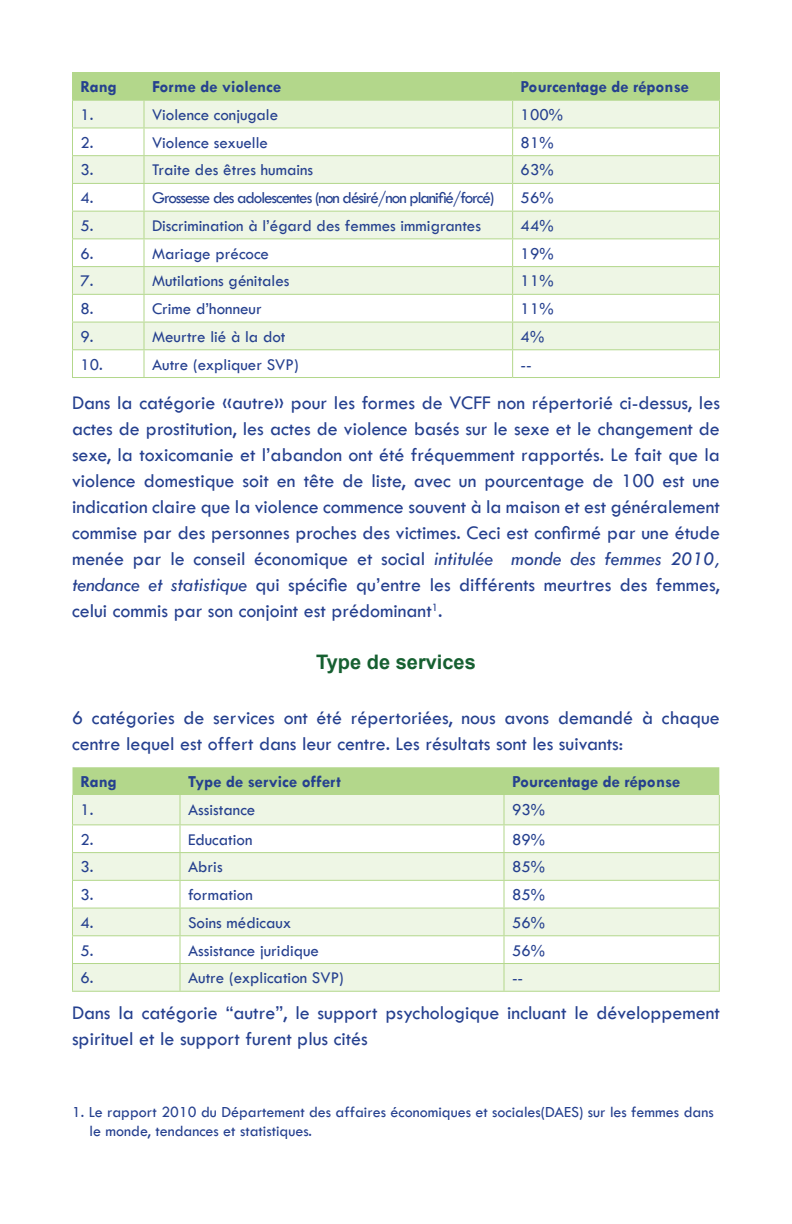
<style>
.page{position:relative;width:792px;height:1224px;background:#fff}
.page>*{position:absolute;margin:0;border:0;box-sizing:border-box;transform-origin:0 0}
.Body_text{font:20px/26px "Tw Cen";color:#25408f}
.Sub_title{font:700 20px "Arial";color:#166031}
.Body_text-2{font:17px "Tw Cen";color:#25408f}
.Body_text-3{font:700 17px "Tw Cen";color:#25408f}
.Body_text-4{font:17px "Tw Cen";letter-spacing:-.06em;color:#25408f}
.Body_text-5{font:16px "Tw Cen";color:#25408f}
.s1{font-style:italic}
</style>
<div class="page">
<svg style="left:72px;top:767px;width:648px;height:224px"></svg>
<hr style="left:72px;top:991px;width:108px;height:1px;background:#b3d78b">
<hr style="left:180px;top:991px;width:324px;height:1px;background:#b3d78b">
<hr style="left:504px;top:991px;width:216px;height:1px;background:#b3d78b">
<svg style="left:72px;top:72px;width:648px;height:305px"></svg>
<hr style="left:72px;top:377px;width:72px;height:1px;background:#b3d78b">
<hr style="left:144px;top:377px;width:369px;height:1px;background:#b3d78b">
<hr style="left:513px;top:377px;width:207px;height:1px;background:#b3d78b">
<p class="Body_text-3" style="left:80px;top:77px;width:38px">Rang</p>
<p class="Body_text-3" style="left:152px;top:77px;width:131px">Forme de violence</p>
<p class="Body_text-3" style="left:521px;top:77px;width:170px">Pourcentage de réponse</p>
<p class="Body_text-2" style="left:80px;top:104px;width:15px">1.</p>
<p class="Body_text-2" style="left:152px;top:104px;width:128px">Violence conjugale</p>
<p class="Body_text-2" style="left:521px;top:104px;width:44px">100%</p>
<p class="Body_text-2" style="left:80px;top:132px;width:15px">2.</p>
<p class="Body_text-2" style="left:152px;top:132px;width:117px">Violence sexuelle</p>
<p class="Body_text-2" style="left:521px;top:132px;width:34px">81%</p>
<p class="Body_text-2" style="left:80px;top:160px;width:15px">3.</p>
<p class="Body_text-2" style="left:152px;top:160px;width:163px">Traite des êtres humains</p>
<p class="Body_text-2" style="left:521px;top:160px;width:34px">63%</p>
<p class="Body_text-2" style="left:80px;top:188px;width:15px">4.</p>
<p class="Body_text-4" style="left:152px;top:188px;width:344px">Grossesse des adolescentes (non désiré/non planifié/forcé)</p>
<p class="Body_text-2" style="left:521px;top:188px;width:34px">56%</p>
<p class="Body_text-2" style="left:80px;top:215px;width:15px">5.</p>
<p class="Body_text-2" style="left:152px;top:215px;width:331px">Discrimination à l’égard des femmes immigrantes</p>
<p class="Body_text-2" style="left:521px;top:215px;width:34px">44%</p>
<p class="Body_text-2" style="left:80px;top:243px;width:15px">6.</p>
<p class="Body_text-2" style="left:152px;top:243px;width:119px">Mariage précoce</p>
<p class="Body_text-2" style="left:521px;top:243px;width:34px">19%</p>
<p class="Body_text-2" style="left:80px;top:271px;width:15px">7.</p>
<p class="Body_text-2" style="left:152px;top:271px;width:139px">Mutilations génitales</p>
<p class="Body_text-2" style="left:521px;top:271px;width:34px">11%</p>
<p class="Body_text-2" style="left:80px;top:298px;width:15px">8.</p>
<p class="Body_text-2" style="left:152px;top:298px;width:111px">Crime d’honneur</p>
<p class="Body_text-2" style="left:521px;top:298px;width:34px">11%</p>
<p class="Body_text-2" style="left:80px;top:326px;width:15px">9.</p>
<p class="Body_text-2" style="left:152px;top:326px;width:135px">Meurtre lié à la dot</p>
<p class="Body_text-2" style="left:521px;top:326px;width:25px">4%</p>
<p class="Body_text-2" style="left:80px;top:354px;width:24px">10.</p>
<p class="Body_text-2" style="left:152px;top:354px;width:148px">Autre (expliquer SVP)</p>
<p class="Body_text-2" style="left:521px;top:354px;width:13px">--</p>
<p class="Body_text" style="left:72px;top:390px;width:650px;text-align:justify">Dans la catégorie «autre» pour les formes de VCFF non répertorié ci-dessus, les actes de prostitution, les actes de violence basés sur le sexe et le changement de sexe, la toxicomanie et l’abandon ont été fréquemment rapportés. Le fait que la violence domestique soit en tête de liste, avec un pourcentage de 100 est une indication claire que la violence commence souvent à la maison et est généralement commise par des personnes proches des victimes. Ceci est confirmé par une étude menée par le conseil économique et social <span class="s1">intitulée monde des femmes 2010, tendance et statistique</span> qui spécifie qu’entre les différents meurtres des femmes, celui commis par son conjoint est prédominant<sup>1</sup>.</p>
<p class="Sub_title" style="left:316px;top:649px;width:161px">Type de services</p>
<p class="Body_text" style="left:72px;top:705px;width:649px">6 catégories de services ont été répertoriées, nous avons demandé à chaque centre lequel est offert dans leur centre. Les résultats sont les suivants:</p>
<p class="Body_text-3" style="left:80px;top:771px;width:38px">Rang</p>
<p class="Body_text-3" style="left:188px;top:771px;width:154px">Type de service offert</p>
<p class="Body_text-3" style="left:512px;top:771px;width:170px">Pourcentage de réponse</p>
<p class="Body_text-2" style="left:80px;top:799px;width:15px">1.</p>
<p class="Body_text-2" style="left:188px;top:799px;width:69px">Assistance</p>
<p class="Body_text-2" style="left:512px;top:799px;width:34px">93%</p>
<p class="Body_text-2" style="left:80px;top:829px;width:15px">2.</p>
<p class="Body_text-2" style="left:188px;top:829px;width:66px">Education</p>
<p class="Body_text-2" style="left:512px;top:829px;width:34px">89%</p>
<p class="Body_text-2" style="left:80px;top:857px;width:15px">3.</p>
<p class="Body_text-2" style="left:188px;top:857px;width:36px">Abris</p>
<p class="Body_text-2" style="left:512px;top:857px;width:34px">85%</p>
<p class="Body_text-2" style="left:80px;top:884px;width:15px">3.</p>
<p class="Body_text-2" style="left:188px;top:884px;width:66px">formation</p>
<p class="Body_text-2" style="left:512px;top:884px;width:34px">85%</p>
<p class="Body_text-2" style="left:80px;top:912px;width:15px">4.</p>
<p class="Body_text-2" style="left:188px;top:912px;width:105px">Soins médicaux</p>
<p class="Body_text-2" style="left:512px;top:912px;width:34px">56%</p>
<p class="Body_text-2" style="left:80px;top:940px;width:15px">5.</p>
<p class="Body_text-2" style="left:188px;top:940px;width:133px">Assistance juridique</p>
<p class="Body_text-2" style="left:512px;top:940px;width:34px">56%</p>
<p class="Body_text-2" style="left:80px;top:968px;width:15px">6.</p>
<p class="Body_text-2" style="left:188px;top:968px;width:157px">Autre (explication SVP)</p>
<p class="Body_text-2" style="left:512px;top:968px;width:13px">--</p>
<p class="Body_text" style="left:72px;top:999px;width:649px">Dans la catégorie “autre”, le support psychologique incluant le développement spirituel et le support furent plus cités</p>
<p class="Body_text-5" style="left:72px;top:1102px;width:643px">1. Le rapport 2010 du Département des affaires économiques et sociales(DAES) sur les femmes dans</p>
<p class="Body_text-5" style="left:90px;top:1122px;width:224px">le monde, tendances et statistiques.</p>
</div>
